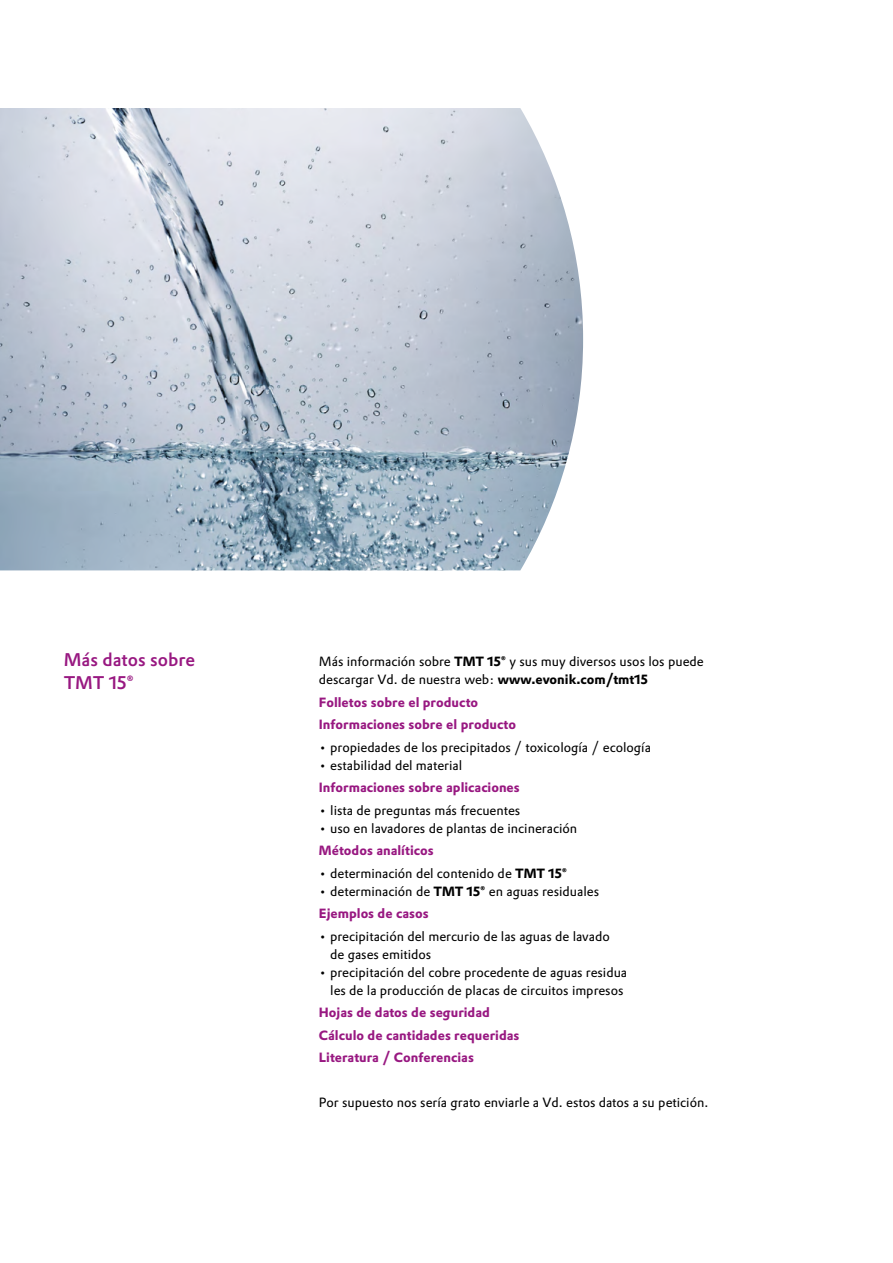
<style>
.page{position:relative;width:893px;height:1263px;background:#fff}
.page>*{position:absolute;margin:0;border:0;box-sizing:border-box;transform-origin:0 0}
._12_Copy_Prokyon_12{font:500 18px/22.5px "Evonik Prokyon";letter-spacing:-.005em;color:#981881}
._08_Copy_Prokyon_8_7{font:13.2px/18px "Evonik Prokyon";color:#000}
._08_Copy_Prokyon_8_7-2{font:700 13.2px "Evonik Prokyon";color:#981881}
.s1{font-weight:700}
</style>
<div class="page">
<img style="left:0;top:108px;width:583px;height:462px">
<p class="_12_Copy_Prokyon_12" style="left:64px;top:647px;width:133px">Más datos sobre<br>TMT 15®</p>
<p class="_08_Copy_Prokyon_8_7" style="left:319px;top:652px;width:386px">Más información sobre <span class="s1">TMT 15®</span> y sus muy diversos usos los puede descargar Vd. de nuestra web: <span class="s1">www.evonik.com/tmt15</span></p>
<p class="_08_Copy_Prokyon_8_7-2" style="left:319px;top:691px;width:161px">Folletos sobre el producto</p>
<p class="_08_Copy_Prokyon_8_7-2" style="left:319px;top:714px;width:199px">Informaciones sobre el producto</p>
<p class="_08_Copy_Prokyon_8_7" style="left:319px;top:737px;width:333px">• propiedades de los precipitados / toxicología / ecología</p>
<p class="_08_Copy_Prokyon_8_7" style="left:319px;top:755px;width:145px">• estabilidad del material</p>
<p class="_08_Copy_Prokyon_8_7-2" style="left:319px;top:777px;width:202px">Informaciones sobre aplicaciones</p>
<p class="_08_Copy_Prokyon_8_7" style="left:319px;top:800px;width:203px">• lista de preguntas más frecuentes</p>
<p class="_08_Copy_Prokyon_8_7" style="left:319px;top:818px;width:260px">• uso en lavadores de plantas de incineración</p>
<p class="_08_Copy_Prokyon_8_7-2" style="left:319px;top:840px;width:116px">Métodos analíticos</p>
<p class="_08_Copy_Prokyon_8_7" style="left:319px;top:863px;width:250px">• determinación del contenido de <span class="s1">TMT 15®</span></p>
<p class="_08_Copy_Prokyon_8_7" style="left:319px;top:881px;width:282px">• determinación de <span class="s1">TMT 15®</span> en aguas residuales</p>
<p class="_08_Copy_Prokyon_8_7-2" style="left:319px;top:903px;width:111px">Ejemplos de casos</p>
<p class="_08_Copy_Prokyon_8_7" style="left:330px;top:926px;width:281px;text-indent:-11px">• precipitación del mercurio de las aguas de lavado de gases emitidos</p>
<p class="_08_Copy_Prokyon_8_7" style="left:319px;top:962px;width:310px;text-align:center">• precipitación del cobre procedente de aguas residua les de la producción de placas de circuitos impresos</p>
<p class="_08_Copy_Prokyon_8_7-2" style="left:319px;top:1002px;width:172px">Hojas de datos de seguridad</p>
<p class="_08_Copy_Prokyon_8_7-2" style="left:319px;top:1024px;width:202px">Cálculo de cantidades requeridas</p>
<p class="_08_Copy_Prokyon_8_7-2" style="left:319px;top:1047px;width:156px">Literatura / Conferencias</p>
<p class="_08_Copy_Prokyon_8_7" style="left:319px;top:1093px;width:391px">Por supuesto nos sería grato enviarle a Vd. estos datos a su petición.</p>
</div>
